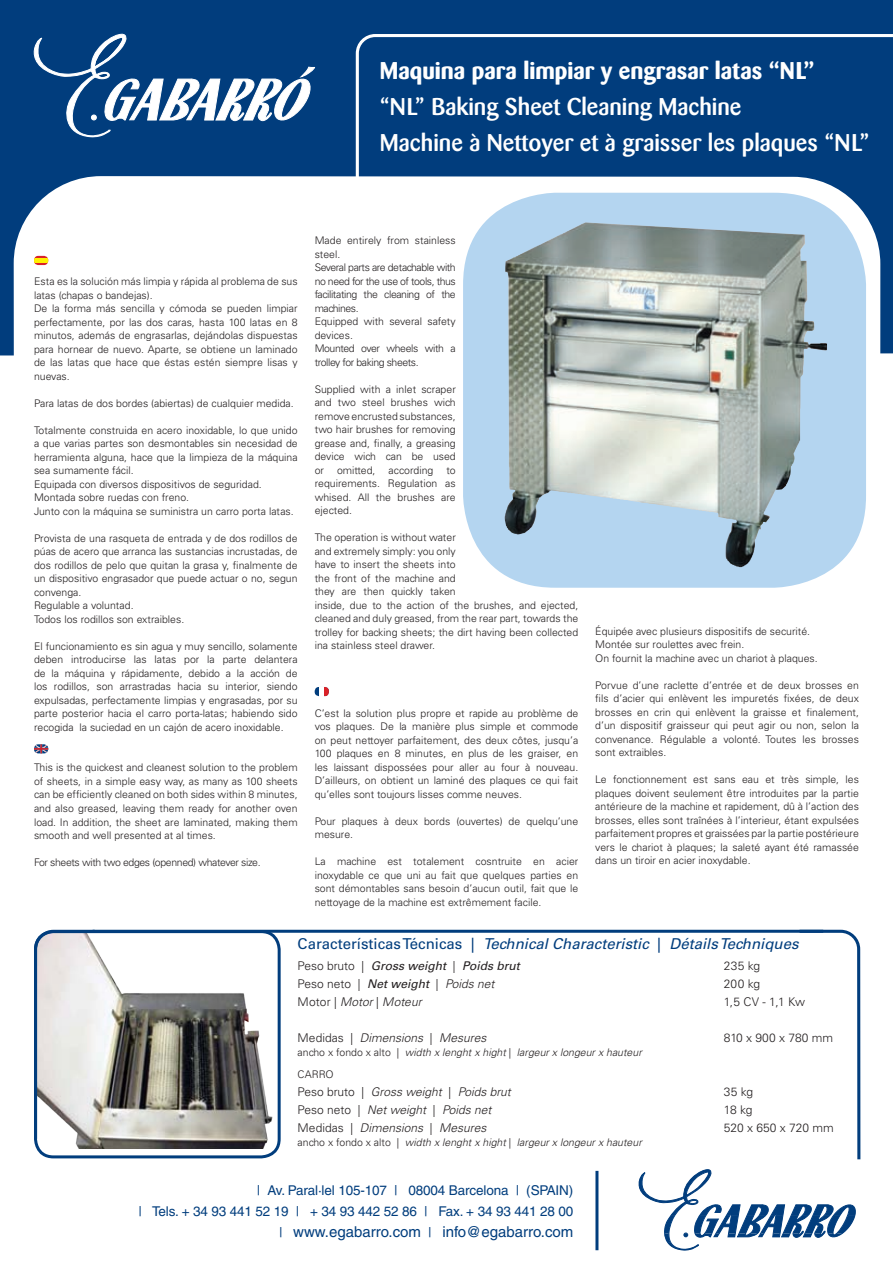
<style>
.page{position:relative;width:893px;height:1263px;background:#fff}
.page>*{position:absolute;margin:0;border:0;box-sizing:border-box;transform-origin:0 0}
.t1{font:500 24px/36px "Barmeno";color:#fff}
.t2{font:700 24px "Barmeno";color:#fff}
.t3{font:italic 15px "Univers";color:#013d7d}
.t4{font:15px "Helvetica";color:#013d7d}
.t5{font:13.5px/21px "Helvetica";letter-spacing:-.01em;color:#013d7d;text-align:right}
.t6{font:italic 300 12px "Univers";color:#231f20}
.t7{font:300 12px "Univers";color:#231f20}
.t8{font:italic 12px "Univers";color:#231f20}
.t9{font:300 10.5px/13.5px "Univers";color:#231f20;text-align:justify}
.t10{font:300 10.5px/13.5px "Univers";letter-spacing:-.04em;color:#231f20}
.t11{font:italic 300 10.5px/22.5px "Univers";color:#231f20}
.t12{font:300 10.5px "Univers";letter-spacing:-.035em;color:#231f20}
.s1{font-style:normal}
.s2{font-weight:300;font-style:normal}
.s3{font-weight:400;font-style:italic}
.s4{font-style:italic}
.s5{font-size:13.5px}
</style>
<div class="page">
<svg style="left:0;top:0;width:893px;height:355px"></svg>
<hr style="left:595px;top:1171px;width:3px;height:79px;background:#013d7d">
<svg style="left:638px;top:1169px;width:218px;height:82px"></svg>
<svg style="left:33px;top:33px;width:282px;height:105px"></svg>
<svg style="left:459px;top:225px;width:411px;height:363px;background:#b7c8cf"></svg>
<img style="left:743px;top:235px;width:84px;height:332px">
<svg style="left:315px;top:687px;width:14px;height:9px"></svg>
<div style="left:319px;top:687px;width:5px;height:9px;background:#fff"></div>
<svg style="left:34px;top:744px;width:14px;height:9px"></svg>
<svg style="left:34px;top:256px;width:14px;height:9px"></svg>
<div style="left:34px;top:258px;width:14px;height:5px;background:#fff101"></div>
<svg style="left:34px;top:929px;width:248px;height:228px"></svg>
<svg style="left:355px;top:33px;width:538px;height:192px;background:#39699c"></svg>
<hr style="left:93px;top:930px;width:730px;height:3px;background:#013d7d">
<svg style="left:34px;top:929px;width:61px;height:210px"></svg>
<svg style="left:799px;top:929px;width:62px;height:231px"></svg>
<h1 class="t2" style="left:380px;top:56px;width:436px">Maquina para limpiar y engrasar latas “NL”</h1>
<h1 class="t1" style="left:380px;top:88px;width:491px">“NL” Baking Sheet Cleaning Machine<br>Machine à Nettoyer et à graisser les plaques “NL”</h1>
<p class="t9" style="left:34px;top:275px;width:265px;text-align:left">Esta es la solución más limpia y rápida al problema de sus latas (chapas o bandejas).<br>De la forma más sencilla y cómoda se pueden limpiar perfectamente, por las dos caras, hasta 100 latas en 8 minutos, además de engrasarlas, dejándolas dispuestas para hornear de nuevo. Aparte, se obtiene un laminado de las latas que hace que éstas estén siempre lisas y nuevas.</p>
<p class="t9" style="left:34px;top:396px;width:261px">Para latas de dos bordes (abiertas) de cualquier medida.</p>
<p class="t9" style="left:34px;top:423px;width:265px;text-align:left">Totalmente construida en acero inoxidable, lo que unido a que varias partes son desmontables sin necesidad de herramienta alguna, hace que la limpieza de la máquina sea sumamente fácil.<br>Equipada con diversos dispositivos de seguridad.<br>Montada sobre ruedas con freno.<br>Junto con la máquina se suministra un carro porta latas.</p>
<p class="t9" style="left:34px;top:531px;width:265px;text-align:left">Provista de una rasqueta de entrada y de dos rodillos de púas de acero que arranca las sustancias incrustadas, de dos rodillos de pelo que quitan la grasa y, finalmente de un dispositivo engrasador que puede actuar o no, segun convenga.<br>Regulable a voluntad.<br>Todos los rodillos son extraibles.</p>
<p class="t9" style="left:34px;top:639px;width:265px">El funcionamiento es sin agua y muy sencillo, solamente deben introducirse las latas por la parte delantera de la máquina y rápidamente, debido a la acción de los rodillos, son arrastradas hacia su interior, siendo expulsadas, perfectamente limpias y engrasadas, por su parte posterior hacia el carro porta-latas; habiendo sido recogida la suciedad en un cajón de acero inoxidable.</p>
<p class="t9" style="left:34px;top:761px;width:265px">This is the quickest and cleanest solution to the problem of sheets, in a simple easy way, as many as 100 sheets can be efficiently cleaned on both sides within 8 minutes, and also greased, leaving them ready for another oven load. In addition, the sheet are laminated, making them smooth and well presented at al times.</p>
<p class="t12" style="left:34px;top:856px;width:228px">For sheets with two edges (openned) whatever size.</p>
<p class="t10" style="left:315px;top:234px;width:143px">Made entirely from stainless steel.<br>Several parts are detachable with no need for the use of tools, thus facilitating the cleaning of the machines.<br>Equipped with several safety devices.<br>Mounted over wheels with a trolley for baking sheets.</p>
<p class="t9" style="left:315px;top:382px;width:143px">Supplied with a inlet scraper and two steel brushes wich remove encrusted substances, two hair brushes for removing grease and, finally, a greasing device wich can be used or omitted, according to requirements. Regulation as whised. All the brushes are ejected.</p>
<p class="t9" style="left:315px;top:531px;width:265px;text-align:left">The operation is without water<br>and extremely simply: you only<br>have to insert the sheets into<br>the front of the machine and<br>they are then quickly taken<br>inside, due to the action of the brushes, and ejected, cleaned and duly greased, from the rear part, towards the trolley for backing sheets; the dirt having been collected ina stainless steel drawer.</p>
<p class="t9" style="left:315px;top:706px;width:265px">C’est la solution plus propre et rapide au problème de vos plaques. De la manière plus simple et commode on peut nettoyer parfaitement, des deux côtes, jusqu’a 100 plaques en 8 minutes, en plus de les graiser, en les laissant dispossées pour aller au four à nouveau.<br>D’ailleurs, on obtient un laminé des plaques ce qui fait qu’elles sont toujours lisses comme neuves.</p>
<p class="t9" style="left:315px;top:814px;width:265px">Pour plaques à deux bords (ouvertes) de quelqu’une mesure.</p>
<p class="t9" style="left:315px;top:855px;width:265px">La machine est totalement cosntruite en acier inoxydable ce que uni au fait que quelques parties en sont démontables sans besoin d’aucun outil, fait que le nettoyage de la machine est extrêmement facile.</p>
<p class="t9" style="left:595px;top:624px;width:224px;text-align:left">Équipée avec plusieurs dispositifs de securité.<br>Montée sur roulettes avec frein.<br>On fournit la machine avec un chariot à plaques.</p>
<p class="t9" style="left:595px;top:678px;width:265px">Porvue d’une raclette d’entrée et de deux brosses en fils d’acier qui enlèvent les impuretés fixées, de deux brosses en crin qui enlèvent la graisse et finalement, d’un dispositif graisseur qui peut agir ou non, selon la convenance. Régulable a volonté. Toutes les brosses sont extraibles.</p>
<p class="t9" style="left:595px;top:773px;width:265px">Le fonctionnement est sans eau et très simple, les plaques doivent seulement être introduites par la partie antérieure de la machine et rapidement, dû à l’action des brosses, elles sont traînées à l’interieur, étant expulsées parfaitement propres et graissées par la partie postérieure vers le chariot à plaques; la saleté ayant été ramassée dans un tiroir en acier inoxydable.</p>
<h2 class="t3" style="left:298px;top:935px;width:502px"><span class="s1">Características Técnicas |</span> Technical Characteristic <span class="s1">|</span> Détails Techniques</h2>
<p class="t8" style="left:298px;top:959px;width:224px"><span class="s2">Peso bruto |</span> Gross weight <span class="s2">|</span> Poids brut</p>
<p class="t7" style="left:724px;top:959px;width:38px">235 kg</p>
<p class="t7" style="left:298px;top:977px;width:198px">Peso neto | <span class="s3">Net weight</span> | <span class="s4">Poids net</span></p>
<p class="t7" style="left:724px;top:977px;width:38px">200 kg</p>
<p class="t6" style="left:298px;top:995px;width:126px"><span class="s1">Motor |</span> Motor <span class="s1">|</span> Moteur</p>
<p class="t7" style="left:724px;top:995px;width:83px">1,5 CV - 1,1 Kw</p>
<p class="t6" style="left:298px;top:1031px;width:190px"><span class="s1">Medidas |</span> Dimensions <span class="s1">|</span> Mesures</p>
<p class="t7" style="left:724px;top:1031px;width:111px">810 x 900 x 780 mm</p>
<p class="t11" style="left:298px;top:1041px;width:346px"><span class="s1">ancho x fondo x alto |</span> width x lenght x hight <span class="s1">|</span> largeur x longeur x hauteur<br><span class="s1">CARRO</span></p>
<p class="t6" style="left:298px;top:1085px;width:215px"><span class="s1">Peso bruto |</span> Gross weight <span class="s1">|</span> Poids brut</p>
<p class="t7" style="left:724px;top:1085px;width:31px">35 kg</p>
<p class="t6" style="left:298px;top:1103px;width:195px"><span class="s1">Peso neto |</span> Net weight <span class="s1">|</span> Poids net</p>
<p class="t7" style="left:724px;top:1103px;width:30px">18 kg</p>
<p class="t6" style="left:298px;top:1121px;width:190px"><span class="s1">Medidas |</span> Dimensions <span class="s1">|</span> Mesures</p>
<p class="t7" style="left:724px;top:1121px;width:112px">520 x 650 x 720 mm</p>
<p class="t11" style="left:298px;top:1131px;width:346px"><span class="s1">ancho x fondo x alto |</span> width x lenght x hight <span class="s1">|</span> largeur x longeur x hauteur</p>
<p class="t5" style="left:139px;top:1179px;width:436px">| Av. Paral·lel 105-107 | 08004 Barcelona | (SPAIN)<br>| Tels. + 34 93 441 52 19 | + 34 93 442 52 86 | Fax. + 34 93 441 28 00</p>
<h2 class="t4" style="left:279px;top:1223px;width:296px"><span class="s5">|</span> www.egabarro.com <span class="s5">|</span> info@egabarro.com</h2>
</div>
